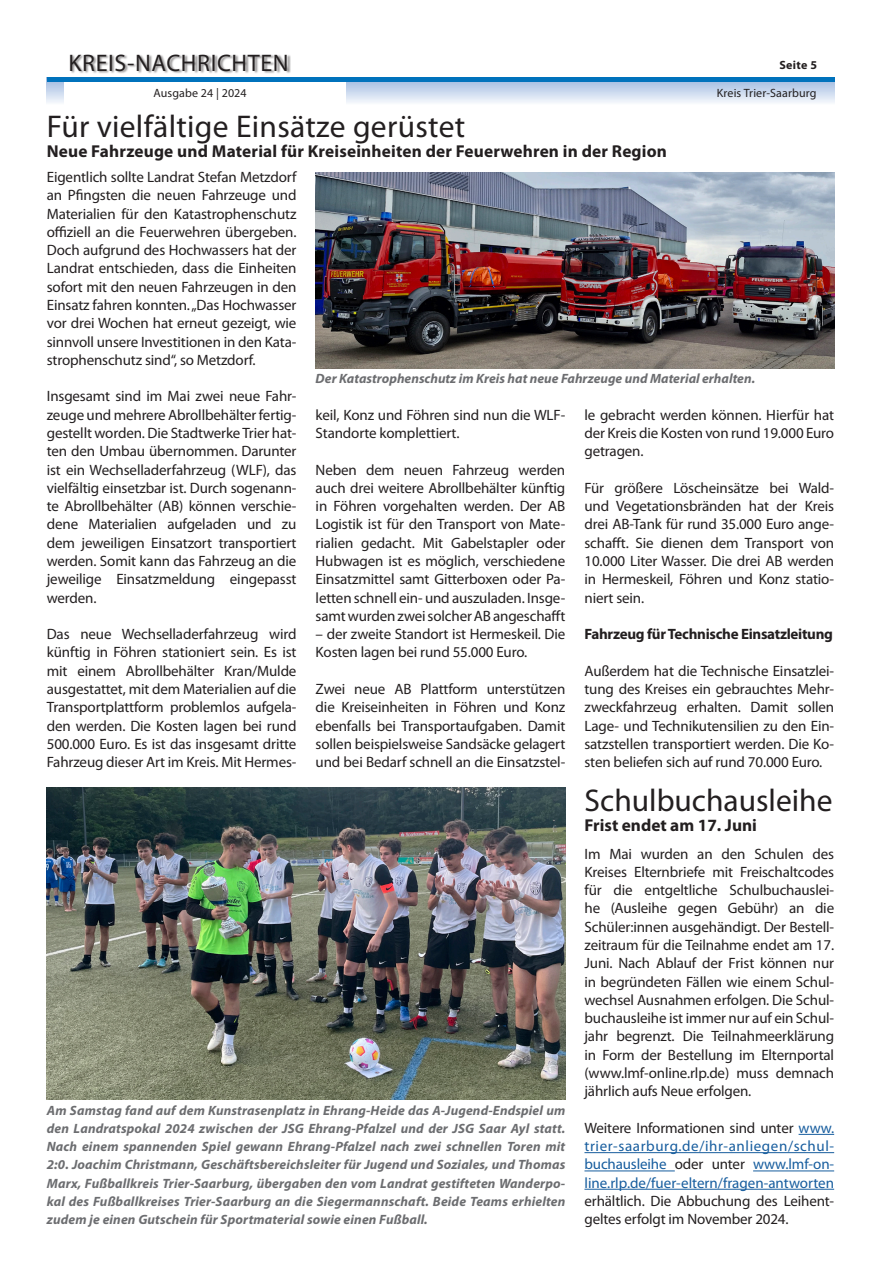
<style>
.page{position:relative;width:881px;height:1263px;background:#fff}
.page>*{position:absolute;margin:0;border:0;box-sizing:border-box;transform-origin:0 0}
.Headline{font:31.5px "Myriad Pro";letter-spacing:.01em;color:#231f20}
.t1{font:24px "Myriad Pro";letter-spacing:.025em;color:#231f20}
.Subline{font:700 17.25px "Myriad Pro";letter-spacing:.01em;color:#231f20}
.Fließtext{font:15px/18.3px "Myriad Pro";letter-spacing:-.01em;color:#231f20;text-align:justify}
.Fließtext-2{font:15px/18.3px "Myriad Pro";letter-spacing:-.01em;color:#175d9e;text-align:justify}
.Fließtext-3{font:700 15px "Myriad Pro";letter-spacing:-.02em;color:#231f20}
.Bilduntertitel{font:italic 700 13.5px/18.3px "Myriad Pro";color:#6c6d70;text-align:justify}
.t2{font:12px "Myriad Pro";letter-spacing:.01em;color:#231f20}
.t3{font:700 12px "Myriad Pro";letter-spacing:.025em;color:#231f20}
.s1{color:#231f20}
</style>
<div class="page">
<svg style="left:47px;top:82px;width:786px;height:21px;background:#cedbef"></svg>
<div style="left:64px;top:0;width:281px;height:113px;background:#fff"></div>
<div style="left:71px;top:54px;width:220px;height:20px;background:#231f20;opacity:.5"></div>
<hr style="left:47px;top:78px;width:786px;height:4px;background:#0072bc">
<img style="left:315px;top:173px;width:518px;height:196px">
<img style="left:47px;top:787px;width:518px;height:312px">
<hr style="left:798px;top:1134px;width:35px;height:1px;background:#175d9e">
<hr style="left:584px;top:1152px;width:249px;height:1px;background:#175d9e">
<hr style="left:584px;top:1170px;width:90px;height:1px;background:#175d9e">
<hr style="left:752px;top:1170px;width:81px;height:1px;background:#175d9e">
<hr style="left:584px;top:1189px;width:249px;height:1px;background:#175d9e">
<h2 class="t1" style="left:68px;top:48px;width:221px">KREIS-NACHRICHTEN</h2>
<p class="t2" style="left:153px;top:86px;width:95px">Ausgabe 24 | 2024</p>
<p class="t3" style="left:779px;top:57px;width:39px">Seite 5</p>
<p class="t2" style="left:716px;top:86px;width:101px">Kreis Trier-Saarburg</p>
<p class="Headline" style="left:47px;top:107px;width:420px">Für vielfältige Einsätze gerüstet</p>
<p class="Subline" style="left:47px;top:140px;width:621px">Neue Fahrzeuge und Material für Kreiseinheiten der Feuerwehren in der Region</p>
<p class="Fließtext" style="left:47px;top:168px;width:251px">Eigentlich sollte Landrat Stefan Metzdorf an Pfingsten die neuen Fahrzeuge und Materialien für den Katastrophenschutz offiziell an die Feuerwehren übergeben.<br>Doch aufgrund des Hochwassers hat der Landrat entschieden, dass die Einheiten sofort mit den neuen Fahrzeugen in den Einsatz fahren konnten. „Das Hochwasser vor drei Wochen hat erneut gezeigt, wie sinnvoll unsere Investitionen in den Kata&shy;strophenschutz sind“, so Metzdorf.</p>
<p class="Fließtext" style="left:47px;top:387px;width:251px">Insgesamt sind im Mai zwei neue Fahr&shy;zeuge und mehrere Abrollbehälter fertig&shy;gestellt worden. Die Stadtwerke Trier hat&shy;ten den Umbau übernommen. Darunter ist ein Wechselladerfahrzeug (WLF), das vielfältig einsetzbar ist. Durch sogenann&shy;te Abrollbehälter (AB) können verschie&shy;dene Materialien aufgeladen und zu dem jeweiligen Einsatzort transportiert werden. Somit kann das Fahrzeug an die jeweilige Einsatzmeldung eingepasst werden.</p>
<p class="Fließtext" style="left:47px;top:625px;width:251px">Das neue Wechselladerfahrzeug wird künftig in Föhren stationiert sein. Es ist mit einem Abrollbehälter Kran/Mulde ausgestattet, mit dem Materialien auf die Transportplattform problemlos aufgela&shy;den werden. Die Kosten lagen bei rund 500.000 Euro. Es ist das insgesamt dritte Fahrzeug dieser Art im Kreis. Mit Hermes-</p>
<p class="Bilduntertitel" style="left:315px;top:369px;width:441px">Der Katastrophenschutz im Kreis hat neue Fahrzeuge und Material erhalten.</p>
<p class="Fließtext" style="left:584px;top:405px;width:251px">le gebracht werden können. Hierfür hat der Kreis die Kosten von rund 19.000 Euro getragen.</p>
<p class="Fließtext" style="left:584px;top:478px;width:251px">Für größere Löscheinsätze bei Wald&shy;und Vegetationsbränden hat der Kreis drei AB-Tank für rund 35.000 Euro ange&shy;schafft. Sie dienen dem Transport von 10.000 Liter Wasser. Die drei AB werden in Hermeskeil, Föhren und Konz statio&shy;niert sein.</p>
<p class="Fließtext-3" style="left:584px;top:624px;width:250px">Fahrzeug für Technische Einsatzleitung</p>
<p class="Fließtext" style="left:584px;top:661px;width:251px">Außerdem hat die Technische Einsatzlei&shy;tung des Kreises ein gebrauchtes Mehr&shy;zweckfahrzeug erhalten. Damit sollen Lage- und Technikutensilien zu den Ein&shy;satzstellen transportiert werden. Die Ko&shy;sten beliefen sich auf rund 70.000 Euro.</p>
<p class="Fließtext" style="left:315px;top:405px;width:251px">keil, Konz und Föhren sind nun die WLF-<br>Standorte komplettiert.</p>
<p class="Fließtext" style="left:315px;top:460px;width:251px">Neben dem neuen Fahrzeug werden auch drei weitere Abrollbehälter künftig in Föhren vorgehalten werden. Der AB Logistik ist für den Transport von Mate&shy;rialien gedacht. Mit Gabelstapler oder Hubwagen ist es möglich, verschiedene Einsatzmittel samt Gitterboxen oder Pa&shy;letten schnell ein- und auszuladen. Insge&shy;samt wurden zwei solcher AB angeschafft</p>
<p class="Fließtext" style="left:315px;top:625px;width:251px">– der zweite Standort ist Hermeskeil. Die<br>Kosten lagen bei rund 55.000 Euro.</p>
<p class="Fließtext" style="left:315px;top:680px;width:251px">Zwei neue AB Plattform unterstützen die Kreiseinheiten in Föhren und Konz ebenfalls bei Transportaufgaben. Damit sollen beispielsweise Sandsäcke gelagert und bei Bedarf schnell an die Einsatzstel-</p>
<p class="Bilduntertitel" style="left:47px;top:1100px;width:520px">Am Samstag fand auf dem Kunstrasenplatz in Ehrang-Heide das A-Jugend-Endspiel um den Landratspokal 2024 zwischen der JSG Ehrang-Pfalzel und der JSG Saar Ayl statt.<br>Nach einem spannenden Spiel gewann Ehrang-Pfalzel nach zwei schnellen Toren mit 2:0. Joachim Christmann, Geschäftsbereichsleiter für Jugend und Soziales, und Thomas Marx, Fußballkreis Trier-Saarburg, übergaben den vom Landrat gestifteten Wanderpo&shy;kal des Fußballkreises Trier-Saarburg an die Siegermannschaft. Beide Teams erhielten zudem je einen Gutschein für Sportmaterial sowie einen Fußball.</p>
<p class="Headline" style="left:584px;top:781px;width:249px">Schulbuchausleihe</p>
<p class="Subline" style="left:584px;top:814px;width:174px">Frist endet am 17. Juni</p>
<p class="Fließtext" style="left:584px;top:844px;width:251px">Im Mai wurden an den Schulen des Kreises Elternbriefe mit Freischaltcodes für die entgeltliche Schulbuchauslei&shy;he (Ausleihe gegen Gebühr) an die Schüler:innen ausgehändigt. Der Bestell&shy;zeitraum für die Teilnahme endet am 17.<br>Juni. Nach Ablauf der Frist können nur in begründeten Fällen wie einem Schul&shy;wechsel Ausnahmen erfolgen. Die Schul&shy;buchausleihe ist immer nur auf ein Schul&shy;jahr begrenzt. Die Teilnahmeerklärung in Form der Bestellung im Elternportal (www.lmf-online.rlp.de) muss demnach jährlich aufs Neue erfolgen.</p>
<p class="Fließtext-2" style="left:584px;top:1118px;width:251px"><span class="s1">Weitere Informationen sind unter</span> www. trier-saarburg.de/ihr-anliegen/schul&shy;buchausleihe <span class="s1">oder unter</span> www.lmf-on&shy;line.rlp.de/fuer-eltern/fragen-antworten <span class="s1">erhältlich. Die Abbuchung des Leihent&shy;geltes erfolgt im November 2024.</span></p>
</div>
